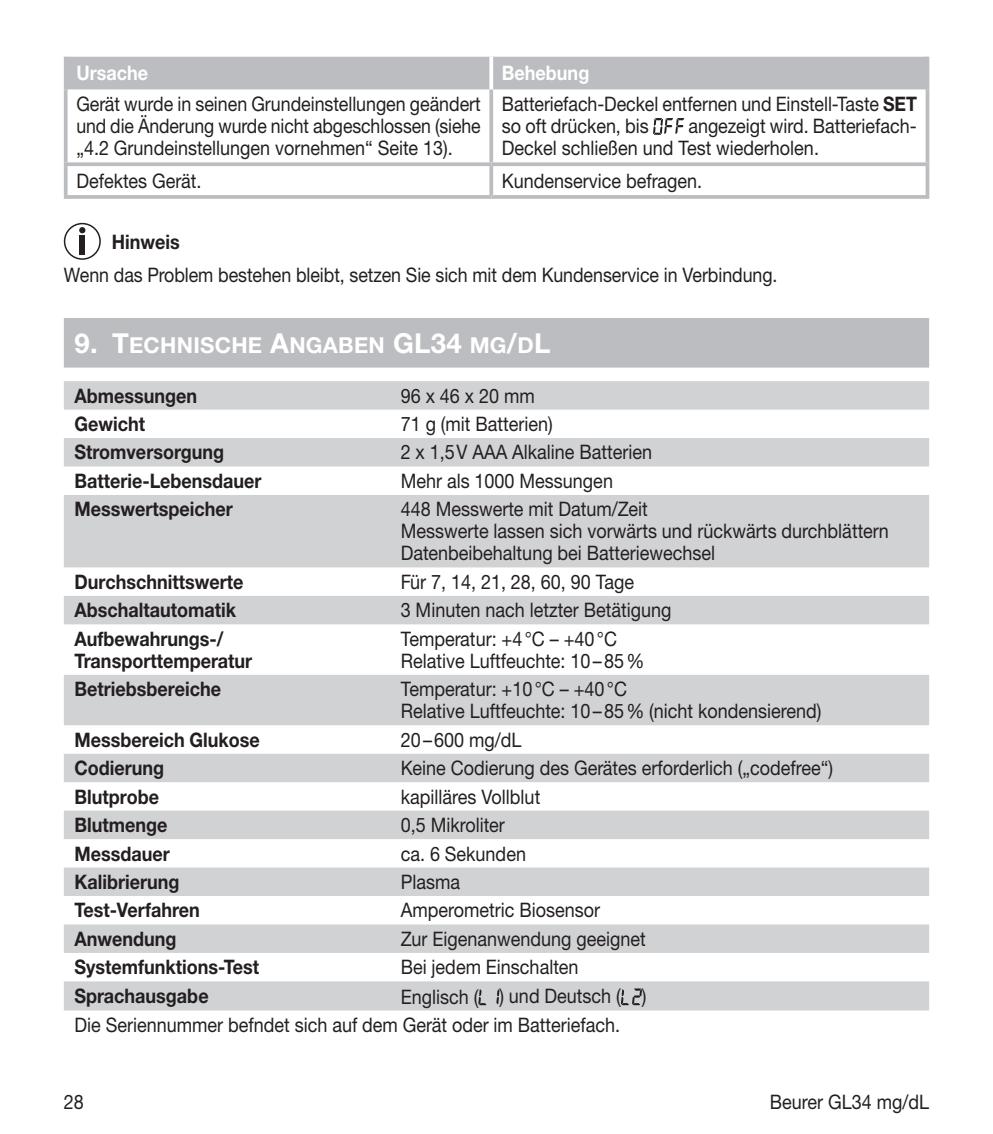
<style>
.page{position:relative;width:993px;height:1134px;background:#fff}
.page>*{position:absolute;margin:0;border:0;box-sizing:border-box;transform-origin:0 0}
.t1{font:22px "Helvetica Neue LTW1 G Bd SC800";letter-spacing:.015em;color:#fff}
.t2{font:20px/22px "Helvetica Neue LTW1 G";color:#231f20;scale:.9 1}
.t3{font:700 20px/22px "Helvetica Neue LTW1 G";color:#231f20;scale:.9 1}
.t4{font:20px/22px "Helvetica Neue LTW1 G";color:#231f20;text-align:justify;scale:.89 1}
.t5{font:700 20px "Helvetica Neue LTW1 G";color:#fff;scale:.9 1}
.s1{font-weight:700}
.s2{font-size:27.5px}
</style>
<div class="page">
<div style="left:64px;top:318px;width:864px;height:50px;background:#bcbdc0"></div>
<div style="left:68px;top:57px;width:857px;height:32px;background:#bcbdc0"></div>
<hr style="left:64px;top:57px;width:4px;height:32px;background:#bcbdc0">
<hr style="left:925px;top:57px;width:4px;height:32px;background:#bcbdc0">
<svg style="left:64px;top:89px;width:4px;height:73px"></svg>
<svg style="left:489px;top:89px;width:4px;height:73px"></svg>
<svg style="left:925px;top:89px;width:4px;height:73px"></svg>
<svg style="left:64px;top:162px;width:427px;height:4px;background:#c1c2c5"></svg>
<svg style="left:64px;top:166px;width:4px;height:29px"></svg>
<svg style="left:491px;top:162px;width:438px;height:4px;background:#c1c2c5"></svg>
<svg style="left:489px;top:166px;width:4px;height:29px"></svg>
<svg style="left:925px;top:166px;width:4px;height:29px"></svg>
<hr style="left:64px;top:195px;width:427px;height:4px;background:#bcbdc0">
<hr style="left:491px;top:195px;width:438px;height:4px;background:#bcbdc0">
<svg style="left:489px;top:57px;width:4px;height:32px"></svg>
<svg style="left:653px;top:118px;width:31px;height:17px"></svg>
<div style="left:64px;top:223px;width:37px;height:37px;border:2px solid #231f20;border-radius:50%"></div>
<svg style="left:79px;top:227px;width:6px;height:6px"></svg>
<div style="left:79px;top:236px;width:6px;height:19px;background:#231f20"></div>
<svg style="left:64px;top:381px;width:864px;height:629px;fill:#d1d2d4"></svg>
<svg style="left:478px;top:989px;width:21px;height:16px"></svg>
<svg style="left:620px;top:988px;width:21px;height:17px"></svg>
<p class="t5" style="left:76px;top:61px;width:81px">Ursache</p>
<p class="t5" style="left:501px;top:61px;width:99px">Behebung</p>
<p class="t4" style="left:76px;top:93px;width:456px">Gerät wurde in seinen Grundeinstellungen geändert und die Änderung wurde nicht abgeschlossen (siehe „4.2 Grundeinstellungen vornehmen“ Seite 13).</p>
<p class="t4" style="left:501px;top:93px;width:467px">Batteriefach-Deckel entfernen und Einstell-Taste <span class="s1">SET </span>so oft drücken, bis</p>
<p class="t2" style="left:501px;top:115px;width:462px;text-indent:186px">angezeigt wird. Batteriefach-<br>Deckel schließen und Test wiederholen.</p>
<p class="t2" style="left:76px;top:169px;width:140px">Defektes Gerät.</p>
<p class="t2" style="left:501px;top:169px;width:224px">Kundenservice befragen.</p>
<p class="t3" style="left:112px;top:231px;width:77px">Hinweis</p>
<p class="t4" style="left:64px;top:264px;width:803px">Wenn das Problem bestehen bleibt, setzen Sie sich mit dem Kundenservice in Verbindung.</p>
<p class="t1" style="left:74px;top:332px;width:475px"><span class="s2">9. T</span>ECHNISCHE <span class="s2">A</span>NGABEN <span class="s2">GL34</span> MG<span class="s2">/</span>D<span class="s2">L</span></p>
<p class="t3" style="left:74px;top:384px;width:138px">Abmessungen</p>
<p class="t2" style="left:400px;top:384px;width:150px">96 x 46 x 20 mm</p>
<p class="t3" style="left:74px;top:413px;width:80px">Gewicht</p>
<p class="t2" style="left:400px;top:413px;width:170px">71 g (mit Batterien)</p>
<p class="t3" style="left:74px;top:441px;width:168px">Stromversorgung</p>
<p class="t2" style="left:400px;top:441px;width:281px">2 x 1,5 V AAA Alkaline Batterien</p>
<p class="t3" style="left:74px;top:470px;width:209px">Batterie-Lebensdauer</p>
<p class="t2" style="left:400px;top:470px;width:237px">Mehr als 1000 Messungen</p>
<p class="t3" style="left:74px;top:498px;width:177px">Messwertspeicher</p>
<p class="t2" style="left:400px;top:498px;width:543px">448 Messwerte mit Datum/Zeit<br>Messwerte lassen sich vorwärts und rückwärts durchblättern<br>Datenbeibehaltung bei Batteriewechsel</p>
<p class="t3" style="left:74px;top:571px;width:189px">Durchschnittswerte</p>
<p class="t2" style="left:400px;top:571px;width:261px">Für 7, 14, 21, 28, 60, 90 Tage</p>
<p class="t3" style="left:74px;top:599px;width:181px">Abschaltautomatik</p>
<p class="t2" style="left:400px;top:599px;width:302px">3 Minuten nach letzter Betätigung</p>
<p class="t3" style="left:74px;top:627px;width:199px">Aufbewahrungs-/<br>Transporttemperatur</p>
<p class="t2" style="left:400px;top:627px;width:272px">Temperatur: +4°C – +40°C<br>Relative Luftfeuchte: 10–85%</p>
<p class="t3" style="left:74px;top:678px;width:164px">Betriebsbereiche</p>
<p class="t2" style="left:400px;top:678px;width:469px">Temperatur: +10°C – +40°C<br>Relative Luftfeuchte: 10–85% (nicht kondensierend)</p>
<p class="t3" style="left:74px;top:728px;width:207px">Messbereich Glukose</p>
<p class="t2" style="left:400px;top:728px;width:136px">20–600 mg/dL</p>
<p class="t3" style="left:74px;top:757px;width:101px">Codierung</p>
<p class="t2" style="left:400px;top:757px;width:481px">Keine Codierung des Gerätes erforderlich („codefree“)</p>
<p class="t3" style="left:74px;top:785px;width:95px">Blutprobe</p>
<p class="t2" style="left:400px;top:785px;width:156px">kapilläres Vollblut</p>
<p class="t3" style="left:74px;top:814px;width:105px">Blutmenge</p>
<p class="t2" style="left:400px;top:814px;width:117px">0,5 Mikroliter</p>
<p class="t3" style="left:74px;top:842px;width:107px">Messdauer</p>
<p class="t2" style="left:400px;top:842px;width:141px">ca. 6 Sekunden</p>
<p class="t3" style="left:74px;top:871px;width:118px">Kalibrierung</p>
<p class="t2" style="left:400px;top:871px;width:67px">Plasma</p>
<p class="t3" style="left:74px;top:899px;width:141px">Test-Verfahren</p>
<p class="t2" style="left:400px;top:899px;width:223px">Amperometric Biosensor</p>
<p class="t3" style="left:74px;top:928px;width:115px">Anwendung</p>
<p class="t2" style="left:400px;top:928px;width:274px">Zur Eigenanwendung geeignet</p>
<p class="t3" style="left:74px;top:956px;width:207px">Systemfunktions-Test</p>
<p class="t2" style="left:400px;top:956px;width:199px">Bei jedem Einschalten</p>
<p class="t3" style="left:74px;top:985px;width:150px">Sprachausgabe</p>
<p class="t2" style="left:74px;top:982px;width:637px;line-height:28.5px;text-indent:326px">Englisch ( ) und Deutsch ( )<br>Die Seriennummer befndet sich auf dem Gerät oder im Batteriefach.</p>
<p class="t2" style="left:64px;top:1091px;width:24px">28</p>
<p class="t2" style="left:769px;top:1091px;width:178px">Beurer GL34 mg/dL</p>
</div>
